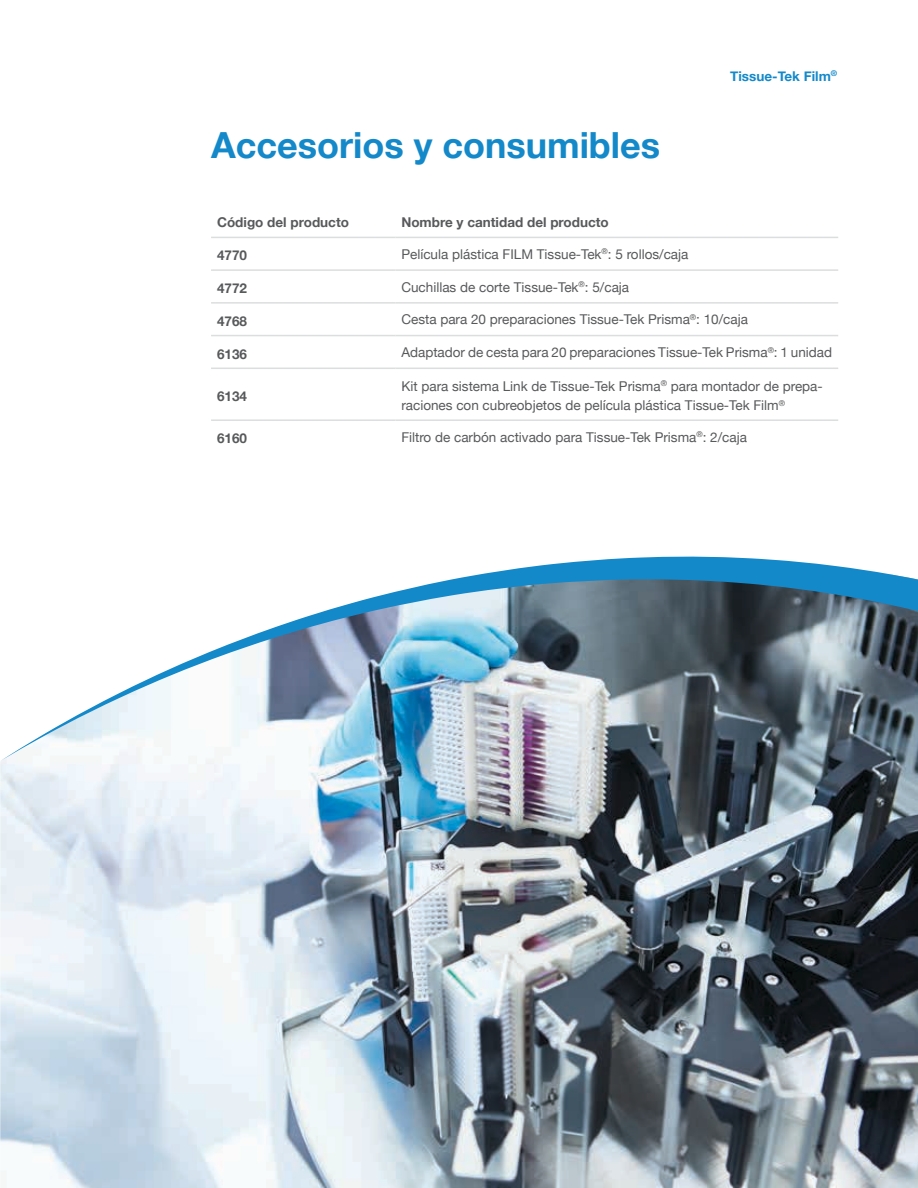
<style>
.page{position:relative;width:918px;height:1188px;background:#fff}
.page>*{position:absolute;margin:0;border:0;box-sizing:border-box;transform-origin:0 0}
.t1{font:700 36px "Helvetica Neue";color:#1489ca}
.t2{font:13.5px/19.5px "Helvetica Neue";color:#58595b}
.t3{font:700 13.5px "Helvetica Neue";color:#58595b}
.t4{font:700 13.5px "Helvetica Neue";color:#1489ca}
</style>
<div class="page">
<hr style="left:211px;top:237px;width:184px;height:1px;background:#dcddde">
<hr style="left:395px;top:237px;width:443px;height:1px;background:#dcddde">
<hr style="left:211px;top:269px;width:184px;height:2px;background:#dcddde">
<hr style="left:395px;top:269px;width:443px;height:2px;background:#dcddde">
<hr style="left:211px;top:302px;width:184px;height:2px;background:#dcddde">
<hr style="left:395px;top:302px;width:443px;height:2px;background:#dcddde">
<hr style="left:211px;top:335px;width:184px;height:1px;background:#dcddde">
<hr style="left:395px;top:335px;width:443px;height:1px;background:#dcddde">
<hr style="left:211px;top:368px;width:184px;height:1px;background:#dcddde">
<hr style="left:395px;top:368px;width:443px;height:1px;background:#dcddde">
<hr style="left:211px;top:419px;width:184px;height:2px;background:#dcddde">
<hr style="left:395px;top:419px;width:443px;height:2px;background:#dcddde">
<img style="left:0;top:761px;width:918px;height:427px">
<img style="left:1px;top:557px;width:917px;height:204px">
<h1 class="t1" style="left:211px;top:116px;width:451px">Accesorios y consumibles</h1>
<p class="t4" style="left:730px;top:65px;width:108px">Tissue-Tek Film<sup>®</sup></p>
<p class="t3" style="left:217px;top:211px;width:133px">Código del producto</p>
<p class="t3" style="left:401px;top:211px;width:209px">Nombre y cantidad del producto</p>
<p class="t3" style="left:217px;top:245px;width:32px">4770</p>
<p class="t2" style="left:401px;top:245px;width:289px">Película plástica FILM Tissue-Tek<sup>®</sup>: 5 rollos/caja</p>
<p class="t3" style="left:217px;top:278px;width:32px">4772</p>
<p class="t2" style="left:401px;top:278px;width:229px">Cuchillas de corte Tissue-Tek<sup>®</sup>: 5/caja</p>
<p class="t3" style="left:217px;top:310px;width:32px">4768</p>
<p class="t2" style="left:401px;top:310px;width:348px">Cesta para 20 preparaciones Tissue-Tek Prisma<sup>®</sup>: 10/caja</p>
<p class="t3" style="left:217px;top:343px;width:32px">6136</p>
<p class="t2" style="left:401px;top:343px;width:432px">Adaptador de cesta para 20 preparaciones Tissue-Tek Prisma<sup>®</sup>: 1 unidad</p>
<p class="t3" style="left:217px;top:385px;width:32px">6134</p>
<p class="t2" style="left:401px;top:377px;width:423px">Kit para sistema Link de Tissue-Tek Prisma<sup>®</sup> para montador de prepa&shy;raciones con cubreobjetos de película plástica Tissue-Tek Film<sup>®</sup></p>
<p class="t3" style="left:217px;top:428px;width:32px">6160</p>
<p class="t2" style="left:401px;top:428px;width:347px">Filtro de carbón activado para Tissue-Tek Prisma<sup>®</sup>: 2/caja</p>
</div>
